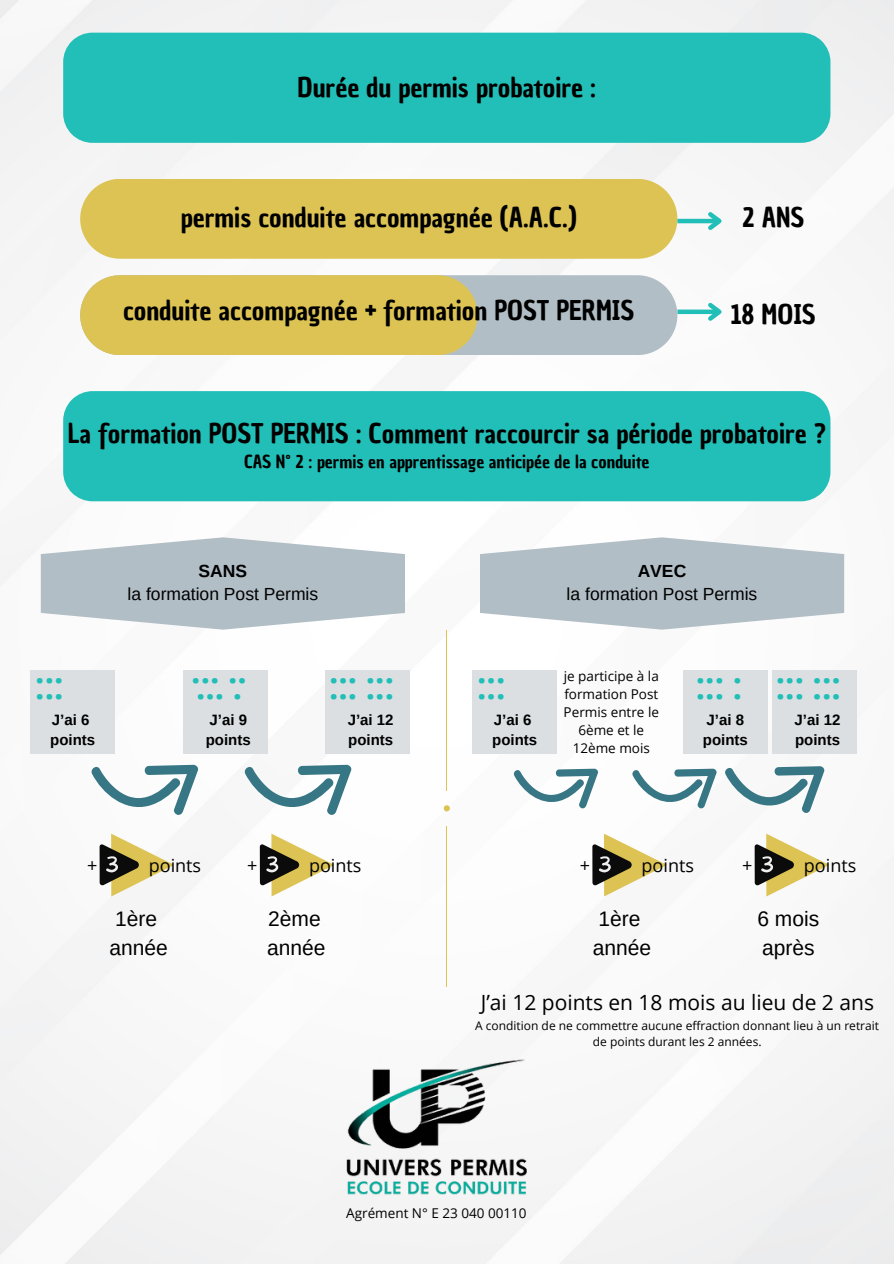
<style>
.page{position:relative;width:894px;height:1264px;background:#fff}
.page>*{position:absolute;margin:0;border:0;box-sizing:border-box;transform-origin:0 0}
.t1{font:700 33px "Open Sans";color:#21bfb7}
.t2{font:26.55px "Chau Philomene One";color:#000}
.t3{font:21px "Arimo";color:#000}
.t4{font:21px "Open Sans";color:#000}
.t5{font:18px "Open Sans";color:#000}
.t6{font:17.55px/23.7px "Arimo";color:#000;text-align:center}
.t7{font:17.55px "Chau Philomene One";color:#000}
.t8{font:700 15px/20.2px "Arimo";color:#000}
.t9{font:13.5px/18px "Open Sans";color:#000;text-align:center}
.t10{font:12px/16px "Open Sans";color:#000;text-align:center}
.s1{font-weight:700}
</style>
<div class="page">
<img style="left:0;top:0;width:893px;height:1263px">
<div style="left:63px;top:391px;width:767px;height:110px;background:#21bfb7"></div>
<div style="left:63px;top:33px;width:767px;height:110px;background:#21bfb7"></div>
<div style="left:80px;top:179px;width:597px;height:80px;background:#dcc353"></div>
<div style="left:677px;top:309px;width:42px;height:5px;background:#21bfb7"></div>
<svg style="left:703px;top:299px;width:23px;height:26px"></svg>
<hr style="left:677px;top:219px;width:42px;height:4px;background:#21bfb7">
<svg style="left:703px;top:208px;width:23px;height:26px"></svg>
<div style="left:477px;top:275px;width:200px;height:80px;background:#b2bec6"></div>
<div style="left:80px;top:275px;width:397px;height:80px;background:#dcc353"></div>
<svg style="left:41px;top:537px;width:364px;height:92px"></svg>
<svg style="left:479px;top:537px;width:364px;height:92px"></svg>
<div style="left:30px;top:670px;width:85px;height:83px;background:#dbdfe2"></div>
<div style="left:472px;top:670px;width:85px;height:83px;background:#dbdfe2"></div>
<div style="left:682px;top:670px;width:85px;height:83px;background:#dbdfe2"></div>
<div style="left:183px;top:670px;width:85px;height:83px;background:#dbdfe2"></div>
<div style="left:325px;top:670px;width:85px;height:83px;background:#dbdfe2"></div>
<div style="left:772px;top:670px;width:84px;height:83px;background:#dbdfe2"></div>
<svg style="left:87px;top:730px;width:128px;height:96px"></svg>
<svg style="left:510px;top:741px;width:101px;height:76px"></svg>
<svg style="left:629px;top:734px;width:211px;height:89px"></svg>
<svg style="left:99px;top:833px;width:75px;height:63px"></svg>
<hr style="left:446px;top:630px;width:1px;height:160px;background:#dcc353">
<hr style="left:446px;top:826px;width:1px;height:160px;background:#dcc353">
<svg style="left:443px;top:805px;width:7px;height:6px"></svg>
<img style="left:338px;top:1058px;width:197px;height:137px">
<svg style="left:241px;top:730px;width:127px;height:96px"></svg>
<svg style="left:754px;top:833px;width:74px;height:63px"></svg>
<svg style="left:260px;top:833px;width:74px;height:63px"></svg>
<svg style="left:592px;top:833px;width:74px;height:63px"></svg>
<h2 class="t2" style="left:297px;top:69px;width:300px">Durée du permis probatoire :</h2>
<p class="t2" style="left:181px;top:200px;width:397px">permis conduite accompagnée (A.A.C.)</p>
<h5 class="t2" style="left:123px;top:293px;width:512px">conduite accompagnée + formation POST PERMIS</h5>
<h6 class="t2" style="left:741px;top:200px;width:64px">2 ANS</h6>
<p class="t2" style="left:730px;top:296px;width:87px">18 MOIS</p>
<h2 class="t2" style="left:68px;top:415px;width:759px">La formation POST PERMIS : Comment raccourcir sa période probatoire ?</h2>
<h2 class="t7" style="left:244px;top:450px;width:407px">CAS N° 2 : permis en apprentissage anticipée de la conduite</h2>
<h2 class="t1" style="left:35px;top:647px;width:30px">...</h2>
<h4 class="t1" style="left:35px;top:663px;width:30px">...</h4>
<h4 class="t8" style="left:50px;top:709px;width:46px">J’ai 6 points</h4>
<h1 class="t6" style="left:128px;top:559px;width:192px"><span class="s1">SANS<br></span>la formation Post Permis</h1>
<h1 class="t6" style="left:566px;top:559px;width:192px"><span class="s1">AVEC<br></span>la formation Post Permis</h1>
<h5 class="t1" style="left:191px;top:647px;width:57px">... ..</h5>
<p class="t1" style="left:196px;top:663px;width:48px">... .</p>
<p class="t8" style="left:206px;top:709px;width:46px">J’ai 9 points</p>
<h5 class="t1" style="left:329px;top:647px;width:67px">... ...</h5>
<p class="t1" style="left:329px;top:663px;width:67px">... ...</p>
<p class="t8" style="left:347px;top:709px;width:47px">J’ai 12 points</p>
<p class="t1" style="left:477px;top:647px;width:30px">...</p>
<p class="t1" style="left:477px;top:663px;width:30px">...</p>
<p class="t8" style="left:492px;top:709px;width:46px">J’ai 6 points</p>
<h5 class="t9" style="left:563px;top:667px;width:97px">je participe à la formation Post<br>Permis entre le<br>6ème et le<br>12ème mois</h5>
<h5 class="t1" style="left:695px;top:647px;width:48px">... .</h5>
<p class="t1" style="left:695px;top:663px;width:48px">... .</p>
<p class="t8" style="left:702px;top:709px;width:46px">J’ai 8 points</p>
<h5 class="t1" style="left:775px;top:647px;width:67px">... ...</h5>
<p class="t1" style="left:775px;top:663px;width:67px">... ...</p>
<p class="t8" style="left:794px;top:709px;width:47px">J’ai 12 points</p>
<p class="t5" style="left:87px;top:852px;width:12px">+</p>
<p class="t5" style="left:149px;top:852px;width:54px">points</p>
<p class="t5" style="left:247px;top:852px;width:12px">+</p>
<p class="t5" style="left:309px;top:852px;width:54px">points</p>
<h4 class="t5" style="left:579px;top:852px;width:12px">+</h4>
<h4 class="t5" style="left:641px;top:852px;width:54px">points</h4>
<h4 class="t5" style="left:741px;top:852px;width:12px">+</h4>
<h4 class="t5" style="left:803px;top:852px;width:54px">points</h4>
<p class="t3" style="left:115px;top:907px;width:44px">1ère</p>
<p class="t3" style="left:268px;top:907px;width:54px">2ème</p>
<p class="t3" style="left:109px;top:936px;width:60px">année</p>
<p class="t3" style="left:267px;top:936px;width:60px">année</p>
<p class="t3" style="left:598px;top:907px;width:44px">1ère</p>
<p class="t3" style="left:757px;top:907px;width:63px">6 mois</p>
<p class="t3" style="left:592px;top:936px;width:60px">année</p>
<p class="t3" style="left:761px;top:936px;width:54px">après</p>
<p class="t4" style="left:480px;top:987px;width:394px">J’ai 12 points en 18 mois au lieu de 2 ans</p>
<p class="t10" style="left:475px;top:1016px;width:405px">A condition de ne commettre aucune effraction donnant lieu à un retrait de points durant les 2 années.</p>
<p class="t9" style="left:346px;top:1203px;width:182px">Agrément N° E 23 040 00110</p>
</div>
